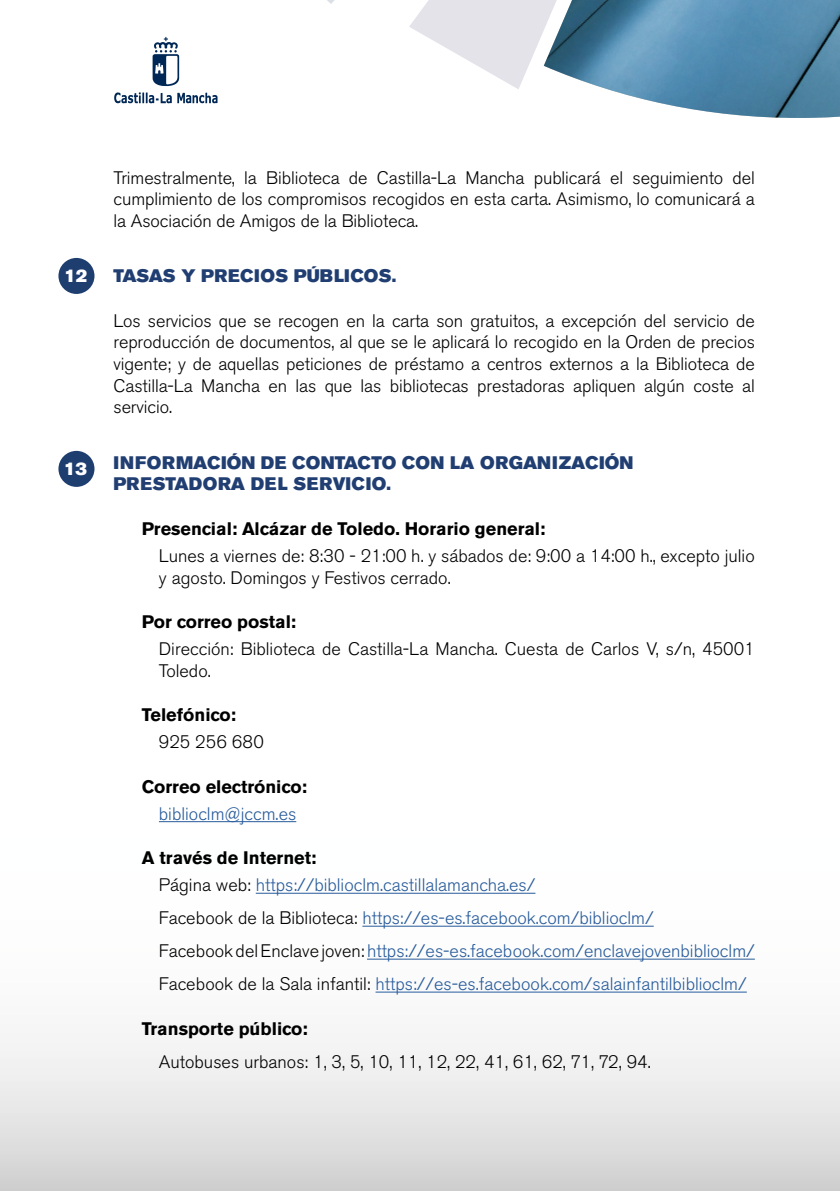
<style>
.page{position:relative;width:840px;height:1191px;background:#fff}
.page>*{position:absolute;margin:0;border:0;box-sizing:border-box;transform-origin:0 0}
.t1{font:300 18px/21.6px "Akzidenz Grotesk BE";color:#000;text-align:justify}
.t2{font:300 18px/33px "Akzidenz Grotesk BE";color:#275b9b}
.t3{font:700 18px "Akzidenz Grotesk BE";color:#000}
.t4{font:18px/21.6px "Akzidenz Grotesk BE Super";letter-spacing:.02em;color:#203e71}
.t5{font:18px "Akzidenz Grotesk BE Super";color:#203e71}
.t6{font:18px "Akzidenz Grotesk BE Super";color:#fff}
.s1{font-weight:700;color:#000}
.s2{color:#000}
</style>
<div class="page">
<img style="left:562px;top:0;width:277px;height:118px">
<img style="left:0;top:821px;width:839px;height:370px">
<img style="left:409px;top:0;width:153px;height:89px">
<svg style="left:327px;top:0;width:8px;height:4px"></svg>
<svg style="left:152px;top:37px;width:27px;height:49px"></svg>
<svg style="left:114px;top:92px;width:103px;height:12px"></svg>
<hr style="left:159px;top:821px;width:137px;height:1px;background:#275b9b">
<hr style="left:256px;top:892px;width:279px;height:1px;background:#275b9b">
<hr style="left:362px;top:925px;width:291px;height:1px;background:#275b9b">
<hr style="left:367px;top:958px;width:387px;height:1px;background:#275b9b">
<hr style="left:375px;top:991px;width:371px;height:1px;background:#275b9b">
<div style="left:58px;top:451px;width:36px;height:36px;background:#1f3e70;border-radius:50%"></div>
<div style="left:58px;top:258px;width:36px;height:36px;background:#1f3e70;border-radius:50%"></div>
<p class="t6" style="left:64px;top:266px;width:25px">12</p>
<p class="t6" style="left:64px;top:458px;width:25px">13</p>
<p class="t1" style="left:113px;top:167px;width:642px">Trimestralmente, la Biblioteca de Castilla-La Mancha publicará el seguimiento del cumplimiento de los compromisos recogidos en esta carta. Asimismo, lo comunicará a la Asociación de Amigos de la Biblioteca.</p>
<p class="t5" style="left:113px;top:266px;width:284px">TASAS Y PRECIOS PÚBLICOS.</p>
<p class="t1" style="left:113px;top:310px;width:642px">Los servicios que se recogen en la carta son gratuitos, a excepción del servicio de reproducción de documentos, al que se le aplicará lo recogido en la Orden de precios vigente; y de aquellas peticiones de préstamo a centros externos a la Biblioteca de Castilla-La Mancha en las que las bibliotecas prestadoras apliquen algún coste al servicio.</p>
<p class="t4" style="left:113px;top:452px;width:521px">INFORMACIÓN DE CONTACTO CON LA ORGANIZACIÓN<br>PRESTADORA DEL SERVICIO.</p>
<p class="t3" style="left:142px;top:518px;width:405px">Presencial: Alcázar de Toledo. Horario general:</p>
<p class="t1" style="left:159px;top:545px;width:597px">Lunes a viernes de: 8:30 - 21:00 h. y sábados de: 9:00 a 14:00 h., excepto julio y agosto. Domingos y Festivos cerrado.</p>
<p class="t3" style="left:142px;top:611px;width:156px">Por correo postal:</p>
<p class="t1" style="left:159px;top:638px;width:597px">Dirección: Biblioteca de Castilla-La Mancha. Cuesta de Carlos V, s/n, 45001<br>Toledo.</p>
<p class="t3" style="left:142px;top:704px;width:96px">Telefónico:</p>
<p class="t1" style="left:159px;top:731px;width:106px">925 256 680</p>
<p class="t3" style="left:142px;top:776px;width:167px">Correo electrónico:</p>
<p class="t2" style="left:159px;top:797px;width:139px">biblioclm@jccm.es</p>
<p class="t2" style="left:159px;top:844px;width:378px;line-height:27.2px;text-indent:-17px"><span class="s1">A través de Internet:<br></span><span class="s2">Página web:</span> https://biblioclm.castillalamancha.es/</p>
<p class="t2" style="left:159px;top:902px;width:597px"><span class="s2">Facebook de la Biblioteca:</span> https://es-es.facebook.com/biblioclm/<br><span class="s2">Facebook del Enclave joven:</span> https://es-es.facebook.com/enclavejovenbiblioclm/<br><span class="s2">Facebook de la Sala infantil:</span> https://es-es.facebook.com/salainfantilbiblioclm/</p>
<p class="t3" style="left:142px;top:1018px;width:167px">Transporte público:</p>
<p class="t1" style="left:159px;top:1051px;width:493px">Autobuses urbanos: 1, 3, 5, 10, 11, 12, 22, 41, 61, 62, 71, 72, 94.</p>
</div>
